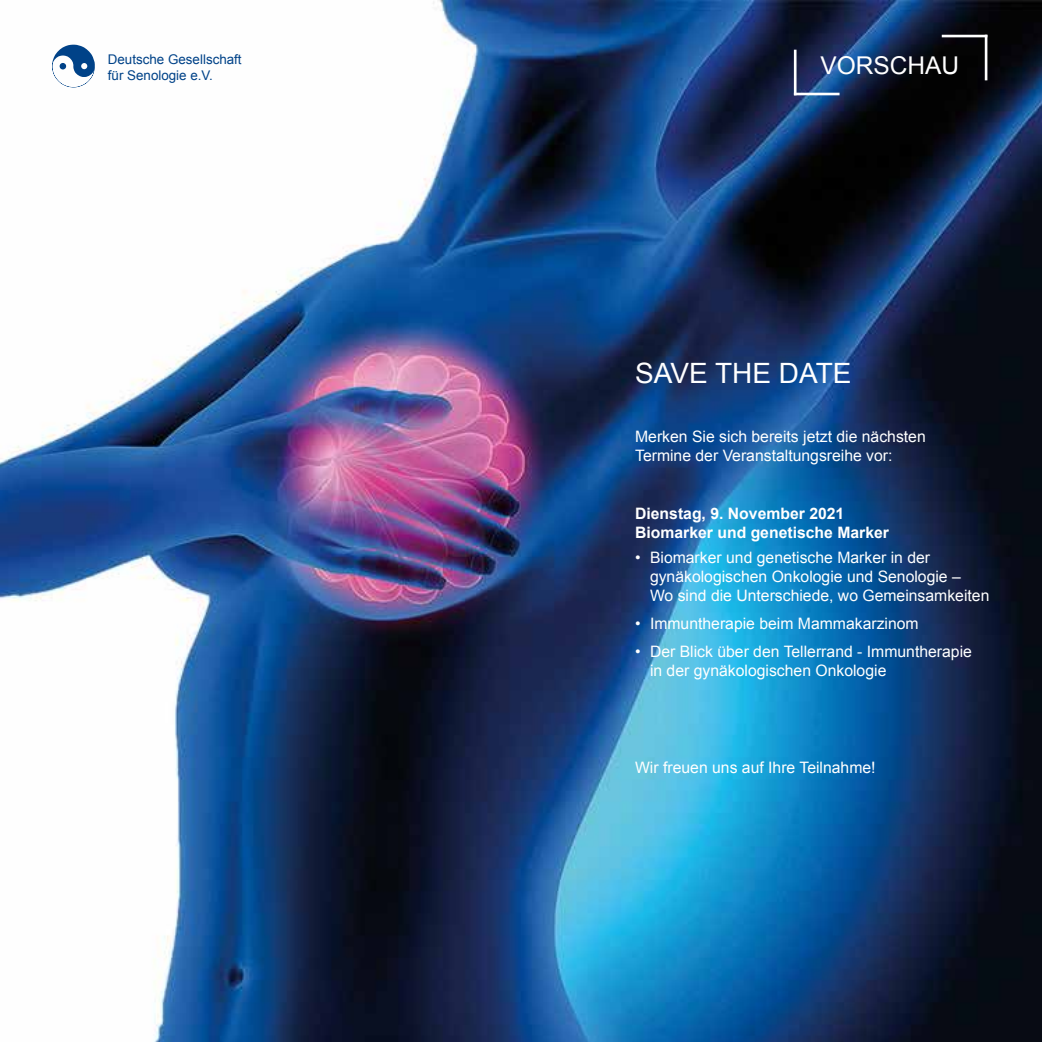
<style>
.page{position:relative;width:1042px;height:1042px;background:#fff}
.page>*{position:absolute;margin:0;border:0;box-sizing:border-box;transform-origin:0 0}
.t1{font:28px "Arial";color:#fff}
.t2{font:24.5px "Arial";color:#fff}
.t3{font:15.75px/19.2px "Arial";color:#fff}
.t4{font:700 15.75px/19.2px "Arial";color:#fff}
.t5{font:13.3px/16.1px "Arial";color:#004288}
</style>
<div class="page">
<img style="left:0;top:0;width:1042px;height:1042px">
<hr style="left:942px;top:35px;width:45px;height:2px;background:#fff">
<hr style="left:985px;top:35px;width:2px;height:45px;background:#fff">
<hr style="left:794px;top:93px;width:45px;height:2px;background:#fff">
<hr style="left:794px;top:50px;width:2px;height:45px;background:#fff">
<svg style="left:52px;top:45px;width:43px;height:42px"></svg>
<p class="t5" style="left:108px;top:51px;width:135px">Deutsche Gesellschaft für Senologie e.V.</p>
<h2 class="t2" style="left:820px;top:50px;width:140px">VORSCHAU</h2>
<h1 class="t1" style="left:635px;top:354px;width:218px">SAVE THE DATE</h1>
<p class="t3" style="left:635px;top:427px;width:292px">Merken Sie sich bereits jetzt die nächsten<br>Termine der Veranstaltungsreihe vor:</p>
<p class="t4" style="left:635px;top:504px;width:255px">Dienstag, 9. November 2021<br>Biomarker und genetische Marker</p>
<p class="t3" style="left:650px;top:548px;width:341px;text-indent:-15px">• Biomarker und genetische Marker in der gynäkologischen Onkologie und Senologie –<br>Wo sind die Unterschiede, wo Gemeinsamkeiten</p>
<p class="t3" style="left:635px;top:614px;width:285px">• Immuntherapie beim Mammakarzinom</p>
<p class="t3" style="left:650px;top:642px;width:323px;text-indent:-15px">• Der Blick über den Tellerrand - Immuntherapie in der gynäkologischen Onkologie</p>
<p class="t3" style="left:635px;top:758px;width:242px">Wir freuen uns auf Ihre Teilnahme!</p>
</div>
